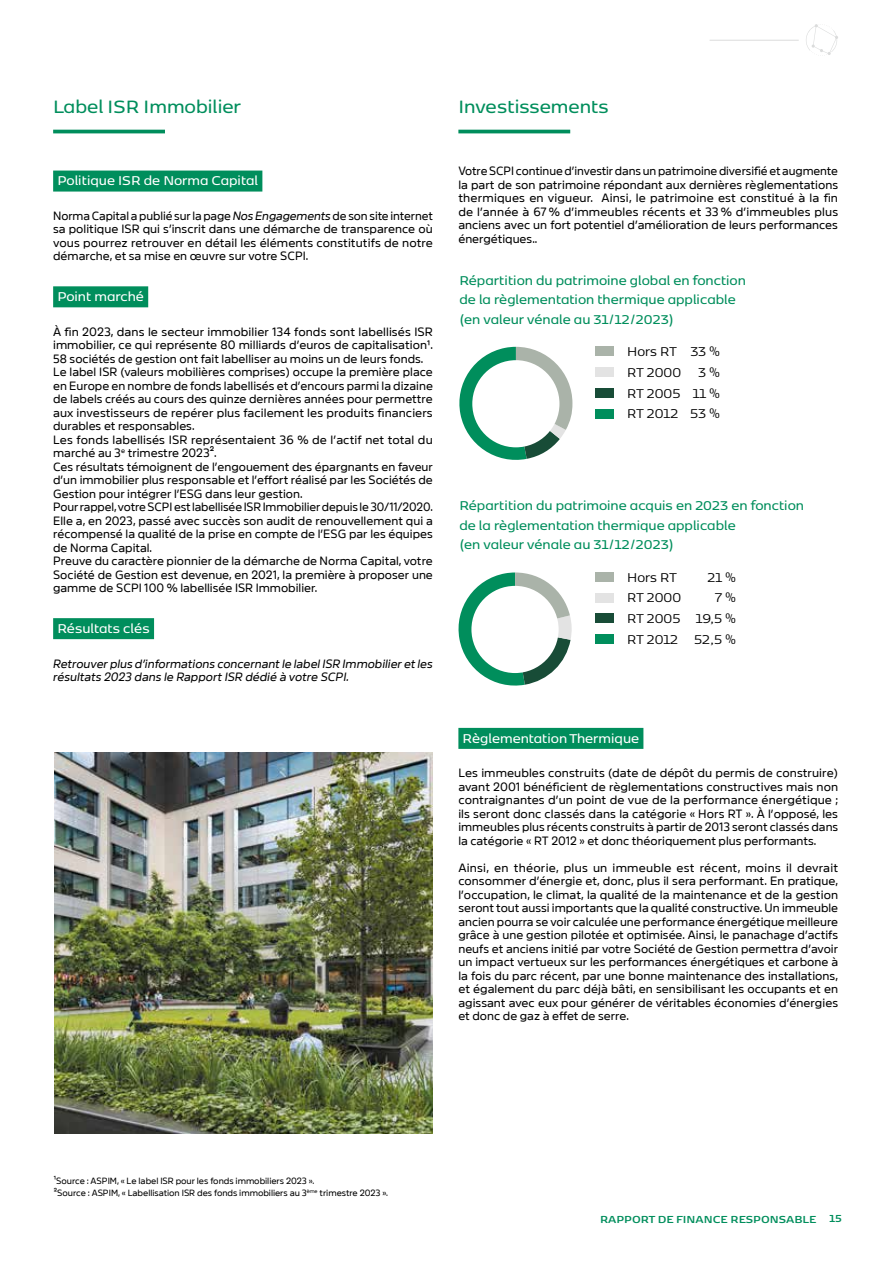
<style>
.page{position:relative;width:893px;height:1263px;background:#fff}
.page>*{position:absolute;margin:0;border:0;box-sizing:border-box;transform-origin:0 0}
.t1{font:600 21px "Kobenhavn Sans";color:#008e5c}
.t2{font:600 15px/19.5px "Kobenhavn Sans";color:#008e5c}
.t3{font:15px/20.9px "Kobenhavn Sans";letter-spacing:-.005em;color:#000;text-align:justify}
.t4{font:600 15px "Kobenhavn Sans";color:#fff}
.t5{font:12px/13.5px "Amsi Pro Normal";color:#000;text-align:justify}
.t6{font:italic 12px/13.5px "Amsi Pro Normal";color:#000}
.t7{font:700 12px "Kobenhavn Sans";color:#008e5c}
.t8{font:9px/12px "Amsi Pro Normal";letter-spacing:-.005em;color:#000}
.s1{font-style:italic}
</style>
<div class="page">
<svg style="left:806px;top:24px;width:32px;height:31px"></svg>
<hr style="left:710px;top:40px;width:89px;height:1px;background:#dbdcdc">
<hr style="left:53px;top:130px;width:112px;height:3px;background:#008e5c">
<div style="left:53px;top:171px;width:209px;height:21px;background:#008e5c"></div>
<div style="left:53px;top:286px;width:95px;height:21px;background:#008e5c"></div>
<div style="left:53px;top:618px;width:101px;height:21px;background:#008e5c"></div>
<hr style="left:458px;top:130px;width:112px;height:3px;background:#008e5c">
<div style="left:458px;top:728px;width:185px;height:21px;background:#008e5c"></div>
<div style="left:595px;top:347px;width:19px;height:9px;background:#aab3a9"></div>
<div style="left:595px;top:367px;width:19px;height:10px;background:#e3e3e3"></div>
<div style="left:595px;top:388px;width:19px;height:10px;background:#184c37"></div>
<div style="left:595px;top:409px;width:19px;height:9px;background:#008e5c"></div>
<svg style="left:459px;top:347px;width:113px;height:113px"></svg>
<div style="left:472px;top:360px;width:87px;height:87px;background:#fff;border-radius:50%"></div>
<div style="left:595px;top:572px;width:19px;height:9px;background:#aab3a9"></div>
<div style="left:595px;top:593px;width:19px;height:9px;background:#e3e3e3"></div>
<div style="left:595px;top:613px;width:19px;height:10px;background:#184c37"></div>
<div style="left:595px;top:634px;width:19px;height:10px;background:#008e5c"></div>
<svg style="left:458px;top:572px;width:114px;height:114px"></svg>
<div style="left:471px;top:586px;width:88px;height:87px;background:#fff;border-radius:50%"></div>
<img style="left:54px;top:753px;width:379px;height:380px">
<h1 class="t1" style="left:53px;top:91px;width:189px">Label ISR Immobilier</h1>
<p class="t4" style="left:57px;top:170px;width:202px">Politique ISR de Norma Capital</p>
<p class="t5" style="left:53px;top:207px;width:381px">Norma Capital a publié sur la page <span class="s1">Nos Engagements</span> de son site internet sa politique ISR qui s’inscrit dans une démarche de transparence où vous pourrez retrouver en détail les éléments constitutifs de notre démarche, et sa mise en œuvre sur votre SCPI.</p>
<p class="t4" style="left:57px;top:286px;width:88px">Point marché</p>
<p class="t5" style="left:53px;top:323px;width:381px;text-align:left">À fin 2023, dans le secteur immobilier 134 fonds sont labellisés ISR immobilier, ce qui représente 80 milliards d’euros de capitalisation1.<br>58 sociétés de gestion ont fait labelliser au moins un de leurs fonds.<br>Le label ISR (valeurs mobilières comprises) occupe la première place en Europe en nombre de fonds labellisés et d’encours parmi la dizaine de labels créés au cours des quinze dernières années pour permettre aux investisseurs de repérer plus facilement les produits financiers durables et responsables.<br>Les fonds labellisés ISR représentaient 36 % de l’actif net total du marché au 3<sup>e</sup> trimestre 2023².<br>Ces résultats témoignent de l’engouement des épargnants en faveur d’un immobilier plus responsable et l’effort réalisé par les Sociétés de Gestion pour intégrer l’ESG dans leur gestion.<br>Pour rappel, votre SCPI est labellisée ISR Immobilier depuis le 30/11/2020.<br>Elle a, en 2023, passé avec succès son audit de renouvellement qui a récompensé la qualité de la prise en compte de l’ESG par les équipes de Norma Capital.<br>Preuve du caractère pionnier de la démarche de Norma Capital, votre Société de Gestion est devenue, en 2021, la première à proposer une gamme de SCPI 100 % labellisée ISR Immobilier.</p>
<p class="t4" style="left:57px;top:617px;width:94px">Résultats clés</p>
<p class="t6" style="left:53px;top:655px;width:381px">Retrouver plus d’informations concernant le label ISR Immobilier et les résultats 2023 dans le Rapport ISR dédié à votre SCPI.</p>
<h1 class="t1" style="left:458px;top:91px;width:152px">Investissements</h1>
<p class="t5" style="left:458px;top:163px;width:381px">Votre SCPI continue d’investir dans un patrimoine diversifié et augmente la part de son patrimoine répondant aux dernières règlementations thermiques en vigueur. Ainsi, le patrimoine est constitué à la fin de l’année à 67 % d’immeubles récents et 33 % d’immeubles plus anciens avec un fort potentiel d’amélioration de leurs performances énergétiques..</p>
<p class="t2" style="left:459px;top:269px;width:288px">Répartition du patrimoine global en fonction de la règlementation thermique applicable (en valeur vénale au 31/12/2023)</p>
<p class="t3" style="left:627px;top:340px;width:94px">Hors RT 33 % RT 2000 3 % RT 2005 11 % RT 2012 53 %</p>
<p class="t2" style="left:459px;top:495px;width:346px">Répartition du patrimoine acquis en 2023 en fonction de la règlementation thermique applicable<br>(en valeur vénale au 31/12/2023)</p>
<p class="t3" style="left:627px;top:566px;width:51px">Hors RT</p>
<p class="t3" style="left:707px;top:566px;width:30px">21 %</p>
<p class="t3" style="left:627px;top:586px;width:55px">RT 2000</p>
<p class="t3" style="left:627px;top:586px;width:110px;text-indent:88px">7 % RT 2005 19,5 % RT 2012 52,5 %</p>
<p class="t4" style="left:463px;top:727px;width:178px">Règlementation Thermique</p>
<p class="t5" style="left:458px;top:765px;width:381px">Les immeubles construits (date de dépôt du permis de construire) avant 2001 bénéficient de règlementations constructives mais non contraignantes d’un point de vue de la performance énergétique ; ils seront donc classés dans la catégorie « Hors RT ». À l’opposé, les immeubles plus récents construits à partir de 2013 seront classés dans la catégorie « RT 2012 » et donc théoriquement plus performants.</p>
<p class="t5" style="left:458px;top:859px;width:381px">Ainsi, en théorie, plus un immeuble est récent, moins il devrait consommer d’énergie et, donc, plus il sera performant. En pratique, l’occupation, le climat, la qualité de la maintenance et de la gestion seront tout aussi importants que la qualité constructive. Un immeuble ancien pourra se voir calculée une performance énergétique meilleure grâce à une gestion pilotée et optimisée. Ainsi, le panachage d’actifs neufs et anciens initié par votre Société de Gestion permettra d’avoir un impact vertueux sur les performances énergétiques et carbone à la fois du parc récent, par une bonne maintenance des installations, et également du parc déjà bâti, en sensibilisant les occupants et en agissant avec eux pour générer de véritables économies d’énergies et donc de gaz à effet de serre.</p>
<p class="t8" style="left:54px;top:1174px;width:336px">¹Source : ASPIM, « Le label ISR pour les fonds immobiliers 2023 ».<br>²Source : ASPIM, « Labellisation ISR des fonds immobiliers au 3<sup>ème</sup> trimestre 2023 ».</p>
<p class="t7" style="left:600px;top:1210px;width:243px">RAPPORT DE FINANCE RESPONSABLE 15</p>
</div>
